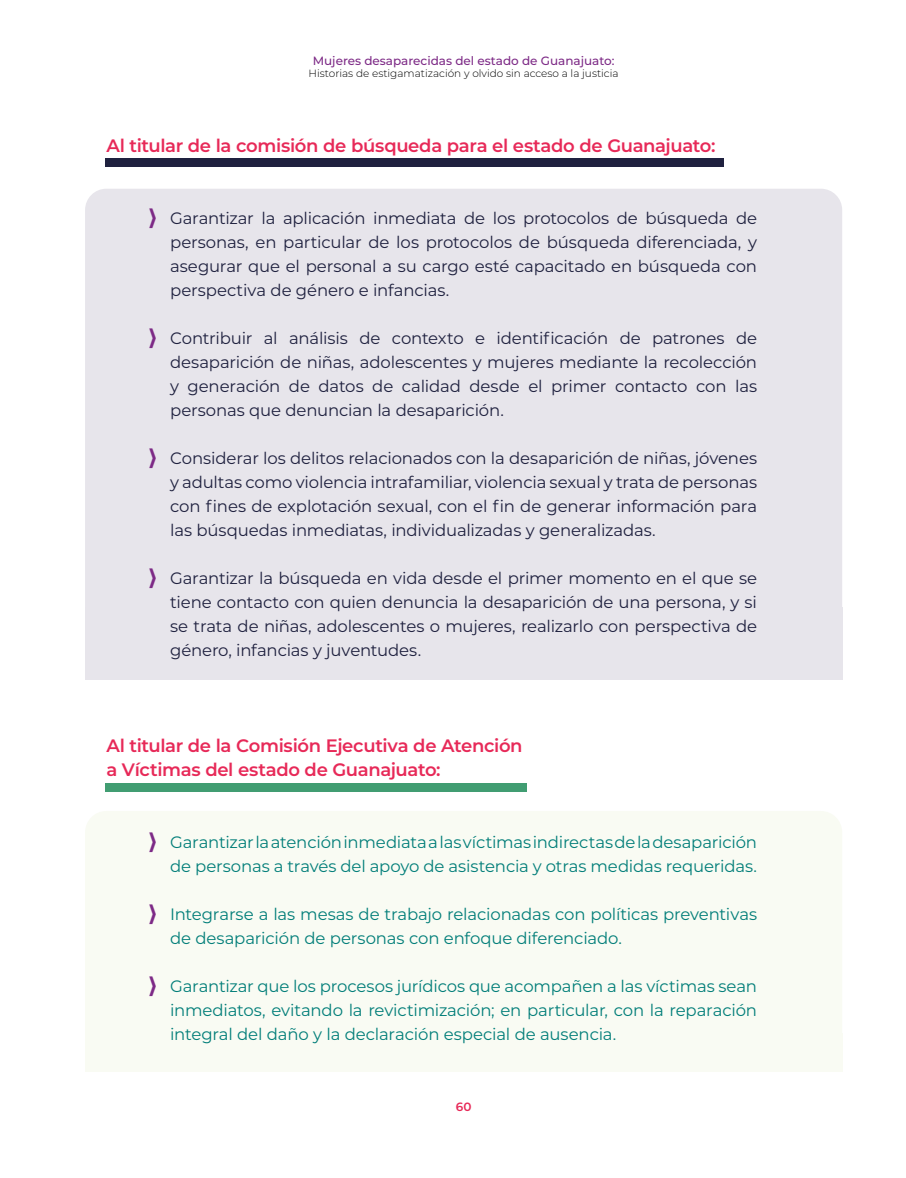
<style>
.page{position:relative;width:906px;height:1178px;background:#fff}
.page>*{position:absolute;margin:0;border:0;box-sizing:border-box;transform-origin:0 0}
.t1{font:600 18px/24px "Montserrat";letter-spacing:-.02em;color:#e72958}
.t2{font:16.5px/24px "Montserrat";letter-spacing:-.01em;color:#1f213f;text-align:justify}
.t3{font:16.5px/24px "Montserrat";letter-spacing:-.01em;color:#027e79;text-align:right}
.t4{font:500 12px "Montserrat";color:#7d2a86}
.t5{font:600 12px "Montserrat";color:#e72958}
.t6{font:300 10.5px "Montserrat";color:#000}
.s1{font-weight:700;font-size:21px;color:#7d2a86}
</style>
<div class="page">
<div style="left:85px;top:189px;width:757px;height:491px;background:#e7e5eb;border-radius:21px"></div>
<div style="left:85px;top:607px;width:757px;height:73px;background:#e7e5eb"></div>
<div style="left:85px;top:811px;width:757px;height:260px;background:#f9fbf3;border-radius:21px"></div>
<div style="left:85px;top:1033px;width:757px;height:38px;background:#f9fbf3"></div>
<div style="left:105px;top:159px;width:619px;height:8px;background:#1f213f"></div>
<div style="left:105px;top:783px;width:422px;height:9px;background:#419d72"></div>
<p class="t4" style="left:313px;top:52px;width:303px">Mujeres desaparecidas del estado de Guanajuato:</p>
<p class="t6" style="left:308px;top:67px;width:311px">Historias de estigamatización y olvido sin acceso a la justicia</p>
<p class="t1" style="left:106px;top:132px;width:610px">Al titular de la comisión de búsqueda para el estado de Guanajuato:</p>
<p class="t2" style="left:170px;top:205px;width:588px;text-indent:-21px"><span class="s1">⟩</span> Garantizar la aplicación inmediata de los protocolos de búsqueda de personas, en particular de los protocolos de búsqueda diferenciada, y asegurar que el personal a su cargo esté capacitado en búsqueda con perspectiva de género e infancias.</p>
<p class="t2" style="left:170px;top:325px;width:588px;text-indent:-21px"><span class="s1">⟩</span> Contribuir al análisis de contexto e identificación de patrones de desaparición de niñas, adolescentes y mujeres mediante la recolección y generación de datos de calidad desde el primer contacto con las personas que denuncian la desaparición.</p>
<p class="t2" style="left:170px;top:445px;width:588px;text-indent:-21px"><span class="s1">⟩</span> Considerar los delitos relacionados con la desaparición de niñas, jóvenes y adultas como violencia intrafamiliar, violencia sexual y trata de personas con fines de explotación sexual, con el fin de generar información para las búsquedas inmediatas, individualizadas y generalizadas.</p>
<p class="t2" style="left:170px;top:565px;width:588px;text-indent:-21px"><span class="s1">⟩</span> Garantizar la búsqueda en vida desde el primer momento en el que se tiene contacto con quien denuncia la desaparición de una persona, y si se trata de niñas, adolescentes o mujeres, realizarlo con perspectiva de género, infancias y juventudes.</p>
<p class="t1" style="left:106px;top:732px;width:418px">Al titular de la Comisión Ejecutiva de Atención a Víctimas del estado de Guanajuato:</p>
<p class="t3" style="left:149px;top:829px;width:610px"><span class="s1">⟩</span> Garantizar la atención inmediata a las víctimas indirectas de la desaparición de personas a través del apoyo de asistencia y otras medidas requeridas.</p>
<p class="t3" style="left:170px;top:901px;width:588px;text-align:left;text-indent:-21px"><span class="s1">⟩</span> Integrarse a las mesas de trabajo relacionadas con políticas preventivas de desaparición de personas con enfoque diferenciado.</p>
<p class="t3" style="left:170px;top:973px;width:588px;text-align:justify;text-indent:-21px"><span class="s1">⟩</span> Garantizar que los procesos jurídicos que acompañen a las víctimas sean inmediatos, evitando la revictimización; en particular, con la reparación integral del daño y la declaración especial de ausencia.</p>
<p class="t5" style="left:456px;top:1098px;width:17px">60</p>
</div>
